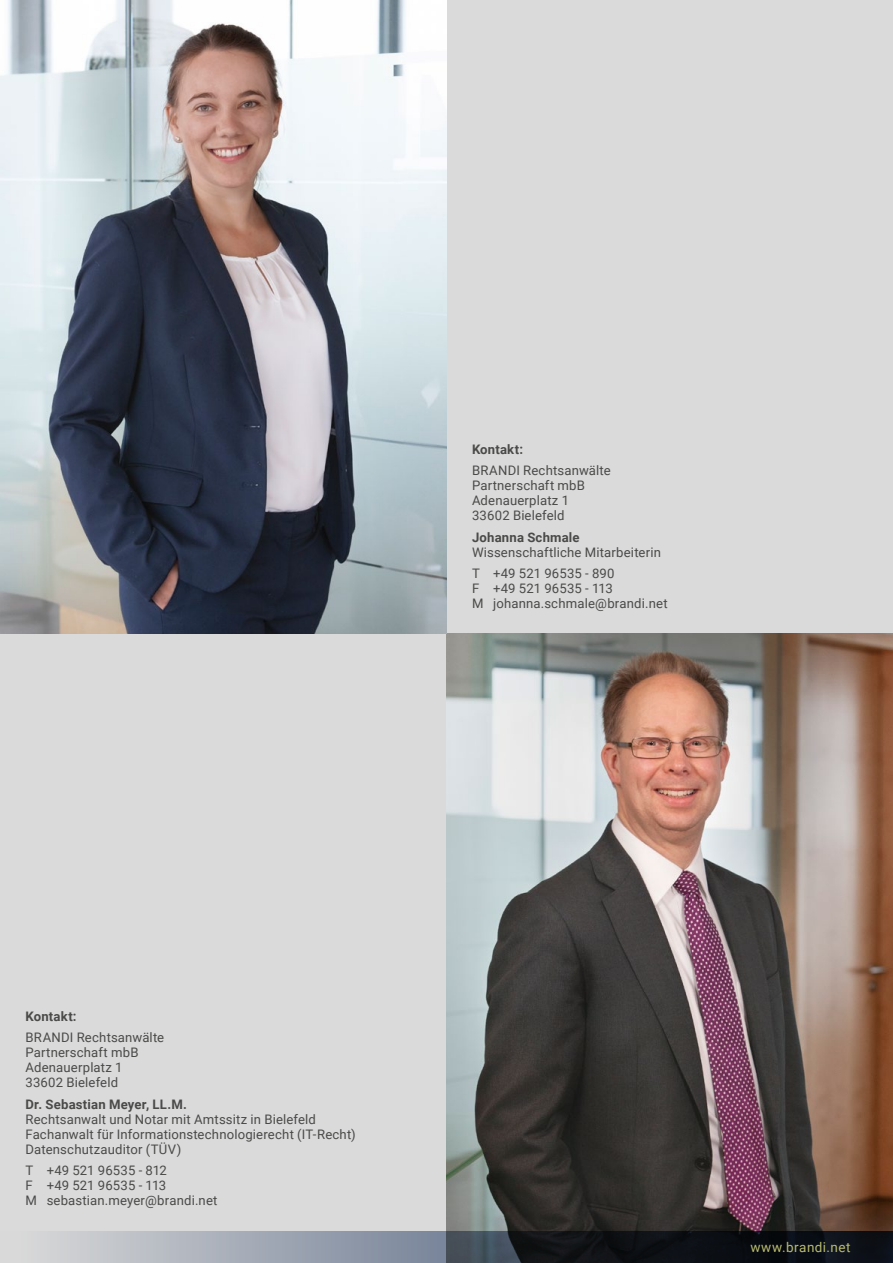
<style>
.page{position:relative;width:893px;height:1263px;background:#fff}
.page>*{position:absolute;margin:0;border:0;box-sizing:border-box;transform-origin:0 0}
.t1{font:13.5px "Roboto";letter-spacing:.035em;color:#b8bb6e}
.Kontaktdaten{font:13.2px/15px "Roboto";letter-spacing:.01em;color:#4a4a49}
.Kontaktdaten-2{font:700 13.2px "Roboto";letter-spacing:.015em;color:#4a4a49}
.s1{font-weight:700}
</style>
<div class="page">
<div style="left:0;top:634px;width:446px;height:629px;background:#dadada"></div>
<div style="left:446px;top:0;width:447px;height:638px;background:#dadada"></div>
<img style="left:446px;top:634px;width:447px;height:597px">
<img style="left:0;top:0;width:446px;height:634px">
<svg style="left:60px;top:1231px;width:833px;height:32px;background:#575c65"></svg>
<p class="Kontaktdaten-2" style="left:472px;top:440px;width:53px">Kontakt:</p>
<p class="Kontaktdaten" style="left:472px;top:463px;width:140px">BRANDI Rechtsanwälte<br>Partnerschaft mbB<br>Adenauerplatz 1<br>33602 Bielefeld</p>
<p class="Kontaktdaten" style="left:472px;top:529px;width:190px"><span class="s1">Johanna Schmale<br></span>Wissenschaftliche Mitarbeiterin</p>
<p class="Kontaktdaten" style="left:472px;top:565px;width:197px">T +49 521 96535 - 890<br>F +49 521 96535 - 113<br>M johanna.schmale@brandi.net</p>
<p class="Kontaktdaten-2" style="left:26px;top:1007px;width:53px">Kontakt:</p>
<p class="Kontaktdaten" style="left:26px;top:1030px;width:140px">BRANDI Rechtsanwälte<br>Partnerschaft mbB<br>Adenauerplatz 1<br>33602 Bielefeld</p>
<p class="Kontaktdaten" style="left:26px;top:1096px;width:332px"><span class="s1">Dr. Sebastian Meyer, LL.M.<br></span>Rechtsanwalt und Notar mit Amtssitz in Bielefeld Fachanwalt für Informationstechnologierecht (IT-Recht)<br>Datenschutzauditor (TÜV)</p>
<p class="Kontaktdaten" style="left:26px;top:1162px;width:194px">T +49 521 96535 - 812<br>F +49 521 96535 - 113<br>M sebastian.meyer@brandi.net</p>
<p class="t1" style="left:750px;top:1237px;width:102px">www.brandi.net</p>
</div>
